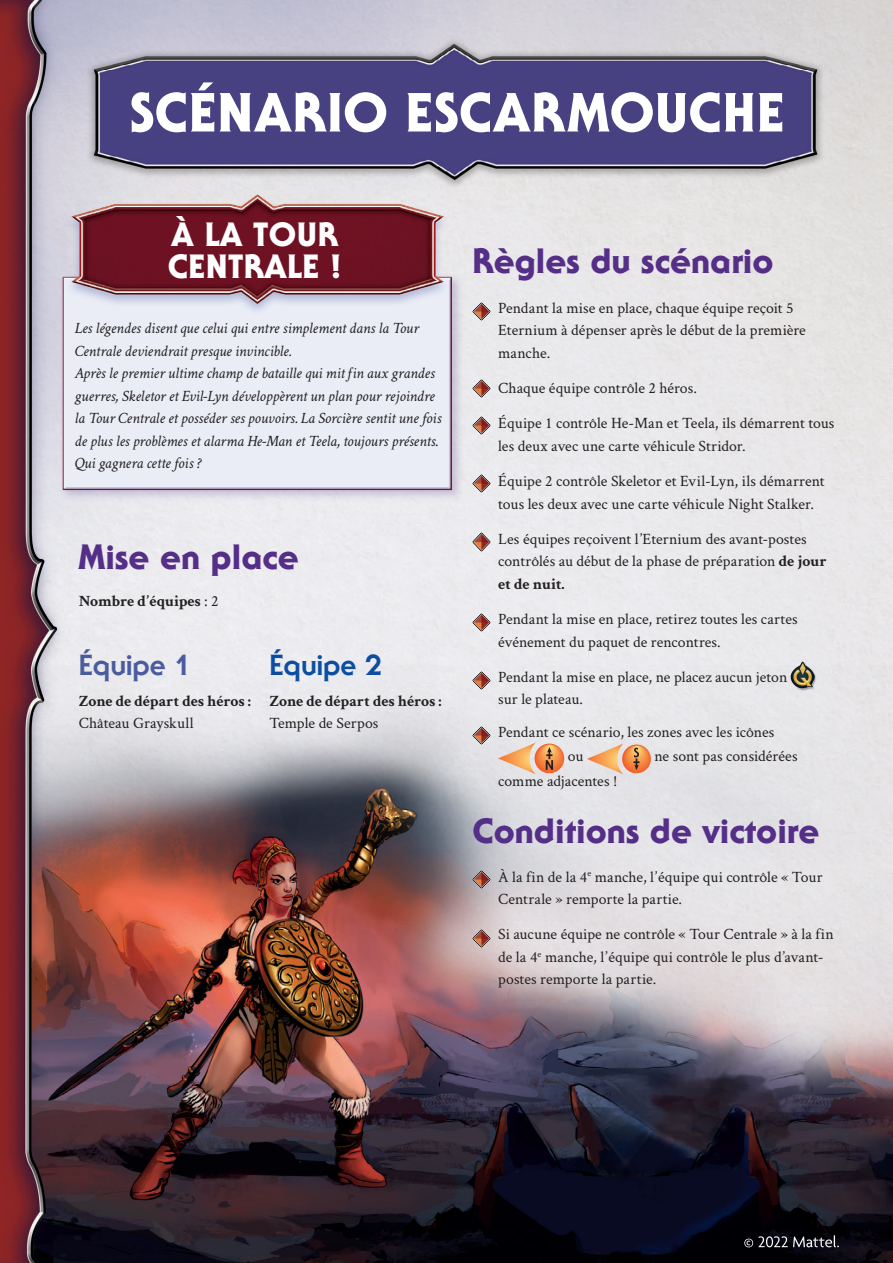
<style>
.page{position:relative;width:893px;height:1263px;background:#fff}
.page>*{position:absolute;margin:0;border:0;box-sizing:border-box;transform-origin:0 0}
.t1{font:800 54px "Serif Gothic Std";letter-spacing:.025em;color:#fff}
.t2{font:800 34.5px "Serif Gothic Std";color:#552e88}
.t3{font:800 33px/31.5px "Serif Gothic Std";letter-spacing:.02em;color:#fff}
.t4{font:800 28.5px "Serif Gothic Std";color:#4a5c9d}
.t5{font:800 28.5px "Serif Gothic Std";color:#0d4da1}
.t6{font:15.75px/22.5px "Crimson Text";color:#231f20}
.t7{font:italic 15.75px/22.5px "Crimson Text";letter-spacing:-.01em;color:#231f20}
.t8{font:700 15.75px "Crimson Text";letter-spacing:-.005em;color:#231f20}
.s1{font-weight:400}
.s2{font-weight:700}
</style>
<div class="page">
<img style="left:0;top:198px;width:893px;height:468px">
<img style="left:0;top:666px;width:893px;height:597px">
<img style="left:0;top:0;width:893px;height:198px">
<div style="left:58px;top:272px;width:406px;height:230px;background:#552e88;opacity:.24"></div>
<div style="left:62px;top:276px;width:391px;height:216px;background:#eaedf6"></div>
<div style="left:64px;top:193px;width:386px;height:123px;background:#5464a1;opacity:.38"></div>
<img style="left:69px;top:190px;width:377px;height:126px">
<img style="left:473px;top:870px;width:18px;height:18px">
<img style="left:473px;top:929px;width:18px;height:18px">
<div style="left:791px;top:662px;width:25px;height:29px;background:#231f20;opacity:.41"></div>
<img style="left:791px;top:662px;width:23px;height:26px">
<svg style="left:535px;top:743px;width:29px;height:30px"></svg>
<svg style="left:498px;top:743px;width:38px;height:31px"></svg>
<svg style="left:545px;top:747px;width:8px;height:23px"></svg>
<svg style="left:622px;top:744px;width:29px;height:29px"></svg>
<svg style="left:587px;top:743px;width:36px;height:31px"></svg>
<svg style="left:634px;top:748px;width:5px;height:22px"></svg>
<img style="left:473px;top:303px;width:18px;height:18px">
<img style="left:473px;top:379px;width:18px;height:18px">
<img style="left:473px;top:416px;width:18px;height:18px">
<img style="left:473px;top:475px;width:18px;height:18px">
<img style="left:473px;top:671px;width:18px;height:18px">
<img style="left:473px;top:614px;width:18px;height:18px">
<img style="left:473px;top:533px;width:18px;height:18px">
<img style="left:473px;top:726px;width:18px;height:18px">
<svg style="left:744px;top:1235px;width:95px;height:12px"></svg>
<h1 class="t1" style="left:130px;top:79px;width:655px">SCÉNARIO ESCARMOUCHE</h1>
<h3 class="t3" style="left:168px;top:218px;width:175px">À LA TOUR<br>CENTRALE !</h3>
<p class="t7" style="left:74px;top:317px;width:368px">Les légendes disent que celui qui entre simplement dans la Tour Centrale deviendrait presque invincible.<br>Après le premier ultime champ de bataille qui mit fin aux grandes guerres, Skeletor et Evil-Lyn développèrent un plan pour rejoindre la Tour Centrale et posséder ses pouvoirs. La Sorcière sentit une fois de plus les problèmes et alarma He-Man et Teela, toujours présents.<br>Qui gagnera cette fois ?</p>
<h2 class="t2" style="left:79px;top:535px;width:222px">Mise en place</h2>
<p class="t8" style="left:79px;top:592px;width:142px">Nombre d’équipes <span class="s1">: 2</span></p>
<h3 class="t4" style="left:79px;top:647px;width:115px">Équipe 1</h3>
<p class="t8" style="left:79px;top:691px;width:174px">Zone de départ des héros :</p>
<p class="t6" style="left:79px;top:711px;width:116px">Château Grayskull</p>
<h3 class="t5" style="left:269px;top:647px;width:115px">Équipe 2</h3>
<p class="t8" style="left:269px;top:691px;width:174px">Zone de départ des héros :</p>
<p class="t6" style="left:269px;top:711px;width:111px">Temple de Serpos</p>
<h2 class="t2" style="left:473px;top:240px;width:302px">Règles du scénario</h2>
<p class="t6" style="left:498px;top:296px;width:309px">Pendant la mise en place, chaque équipe reçoit 5<br>Eternium à dépenser après le début de la première manche.</p>
<p class="t6" style="left:498px;top:376px;width:200px">Chaque équipe contrôle 2 héros.</p>
<p class="t6" style="left:498px;top:412px;width:338px">Équipe 1 contrôle He-Man et Teela, ils démarrent tous les deux avec une carte véhicule Stridor.</p>
<p class="t6" style="left:498px;top:469px;width:328px">Équipe 2 contrôle Skeletor et Evil-Lyn, ils démarrent tous les deux avec une carte véhicule Night Stalker.</p>
<p class="t6" style="left:498px;top:527px;width:330px">Les équipes reçoivent l’Eternium des avant-postes contrôlés au début de la phase de préparation <span class="s2">de jour et de nuit.</span></p>
<p class="t6" style="left:498px;top:607px;width:301px">Pendant la mise en place, retirez toutes les cartes événement du paquet de rencontres.</p>
<p class="t6" style="left:498px;top:665px;width:291px">Pendant la mise en place, ne placez aucun jeton sur le plateau.</p>
<p class="t6" style="left:568px;top:720px;width:208px;line-height:24px;text-indent:-70px">Pendant ce scénario, les zones avec les icônes ou</p>
<p class="t6" style="left:654px;top:745px;width:145px">ne sont pas considérées</p>
<p class="t6" style="left:498px;top:769px;width:121px">comme adjacentes !</p>
<h2 class="t2" style="left:473px;top:809px;width:348px">Conditions de victoire</h2>
<p class="t6" style="left:498px;top:865px;width:326px">À la fin de la 4<sup>e</sup> manche, l’équipe qui contrôle « Tour<br>Centrale » remporte la partie.</p>
<p class="t6" style="left:498px;top:922px;width:337px">Si aucune équipe ne contrôle « Tour Centrale » à la fin de la 4<sup>e</sup> manche, l’équipe qui contrôle le plus d’avant&shy;postes remporte la partie.</p>
</div>
